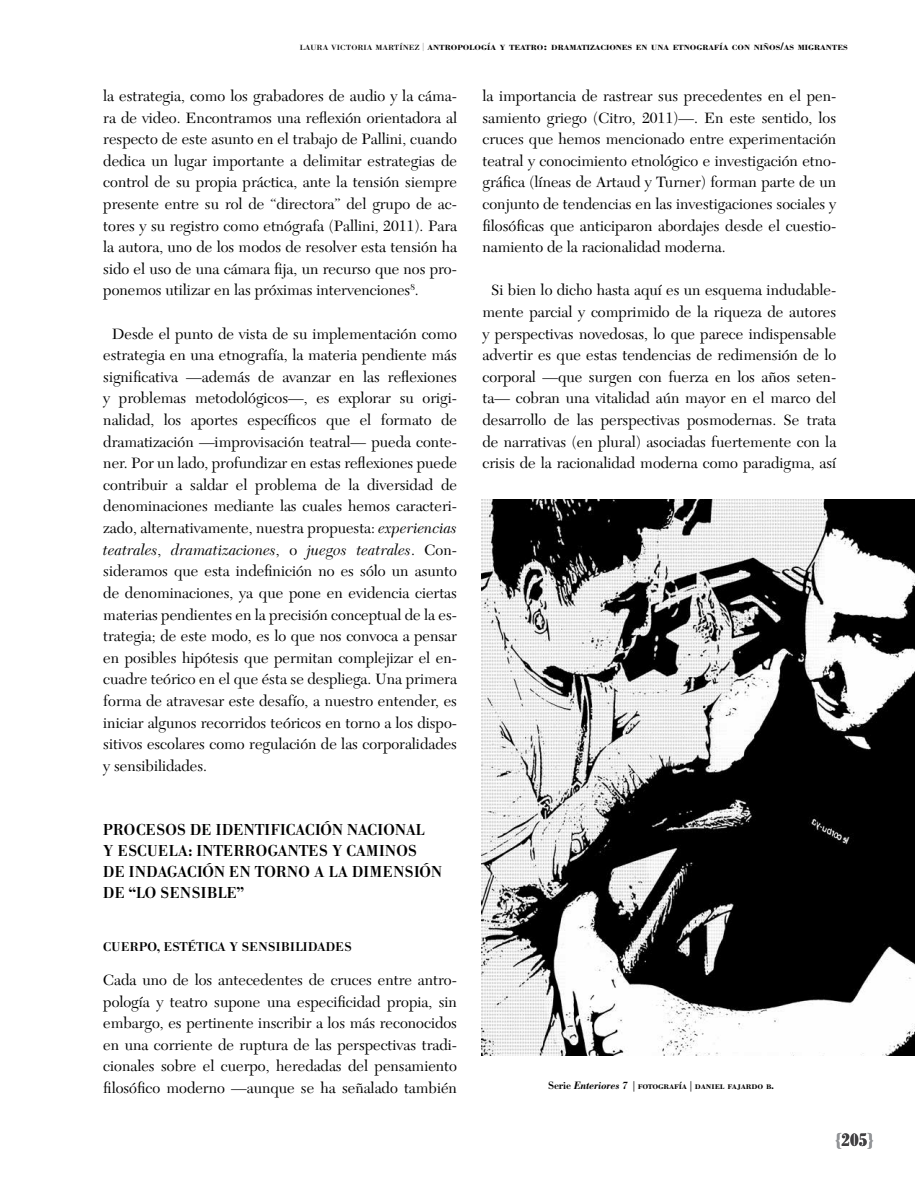
<style>
.page{position:relative;width:915px;height:1191px;background:#fff}
.page>*{position:absolute;margin:0;border:0;box-sizing:border-box;transform-origin:0 0}
.t1{font:700 condensed 18px "Bodoni BE";color:#414042}
.t2{font:15.6px/21.6px "New Caledonia LT Std";color:#000;text-align:justify}
.t3{font:500 15.6px/21px "Bodoni BE";letter-spacing:.02em;color:#000;scale:.95 1}
.t4{font:500 12.45px "Bodoni BE";letter-spacing:.04em;color:#000}
.t5{font:10.5px "Bodoni BE Medium SC";letter-spacing:-.01em;color:#000}
.t6{font:700 7.8px "Bodoni";color:#000;scale:1.09 1}
.s1{font-weight:400}
.s2{font-family:"Bodoni BE";font-weight:300;font-size:8.25px}
.s3{font-size:11.1px}
.s4{font-style:italic}
.s5{font-family:"Bodoni BE";font-weight:500}
.s6{font-family:"Bodoni BE";font-weight:500;font-style:italic}
.s7{color:#939598}
</style>
<div class="page">
<img style="left:481px;top:500px;width:433px;height:555px">
<p class="t6" style="left:300px;top:43px;width:504px"><span class="s1">LAURA VICTORIA MARTÍNEZ</span> <span class="s2">|</span> ANTROPOLOGÍA Y TEATRO<span class="s3">:</span> DRAMATIZACIONES EN UNA ETNOGRAFÍA CON NIÑOS<span class="s3">/</span>AS MIGRANTES</p>
<p class="t2" style="left:103px;top:85px;width:355px">la estrategia, como los grabadores de audio y la cáma&shy;ra de video. Encontramos una reflexión orientadora al respecto de este asunto en el trabajo de Pallini, cuando dedica un lugar importante a delimitar estrategias de control de su propia práctica, ante la tensión siempre presente entre su rol de “directora” del grupo de ac&shy;tores y su registro como etnógrafa (Pallini, 2011). Para la autora, uno de los modos de resolver esta tensión ha sido el uso de una cámara fija, un recurso que nos pro&shy;ponemos utilizar en las próximas intervenciones<sup>8</sup>.</p>
<p class="t2" style="left:103px;top:323px;width:355px;text-indent:9px">Desde el punto de vista de su implementación como estrategia en una etnografía, la materia pendiente más significativa —además de avanzar en las reflexiones y problemas metodológicos—, es explorar su origi&shy;nalidad, los aportes específicos que el formato de dramatización —improvisación teatral— pueda conte&shy;ner. Por un lado, profundizar en estas reflexiones puede contribuir a saldar el problema de la diversidad de denominaciones mediante las cuales hemos caracteri&shy;zado, alternativamente, nuestra propuesta: <span class="s4">experiencias teatrales</span>, <span class="s4">dramatizaciones</span>, o <span class="s4">juegos teatrales</span>. Con&shy;sideramos que esta indefinición no es sólo un asunto de denominaciones, ya que pone en evidencia ciertas materias pendientes en la precisión conceptual de la es&shy;trategia; de este modo, es lo que nos convoca a pensar en posibles hipótesis que permitan complejizar el en&shy;cuadre teórico en el que ésta se despliega. Una primera forma de atravesar este desafío, a nuestro entender, es iniciar algunos recorridos teóricos en torno a los dispo&shy;sitivos escolares como regulación de las corporalidades y sensibilidades.</p>
<p class="t2" style="left:482px;top:85px;width:355px">la importancia de rastrear sus precedentes en el pen&shy;samiento griego (Citro, 2011)—. En este sentido, los cruces que hemos mencionado entre experimentación teatral y conocimiento etnológico e investigación etno&shy;gráfica (líneas de Artaud y Turner) forman parte de un conjunto de tendencias en las investigaciones sociales y filosóficas que anticiparon abordajes desde el cuestio&shy;namiento de la racionalidad moderna.</p>
<p class="t2" style="left:482px;top:280px;width:355px;text-align:center">Si bien lo dicho hasta aquí es un esquema indudable&shy;mente parcial y comprimido de la riqueza de autores y perspectivas novedosas, lo que parece indispensable advertir es que estas tendencias de redimensión de lo corporal —que surgen con fuerza en los años seten&shy;ta— cobran una vitalidad aún mayor en el marco del desarrollo de las perspectivas posmodernas. Se trata de narrativas (en plural) asociadas fuertemente con la crisis de la racionalidad moderna como paradigma, así</p>
<p class="t3" style="left:103px;top:819px;width:358px">PROCESOS DE IDENTIFICACIÓN NACIONAL<br>Y ESCUELA: INTERROGANTES Y CAMINOS<br>DE INDAGACIÓN EN TORNO A LA DIMENSIÓN<br>DE “LO SENSIBLE”</p>
<p class="t4" style="left:103px;top:939px;width:250px">CUERPO, ESTÉTICA Y SENSIBILIDADES</p>
<p class="t2" style="left:103px;top:969px;width:355px">Cada uno de los antecedentes de cruces entre antro&shy;pología y teatro supone una especificidad propia, sin embargo, es pertinente inscribir a los más reconocidos en una corriente de ruptura de las perspectivas tradi&shy;cionales sobre el cuerpo, heredadas del pensamiento filosófico moderno —aunque se ha señalado también</p>
<p class="t5" style="left:548px;top:1079px;width:227px"><span class="s5">SERIE</span> <span class="s6">Enteriores 7</span> <span class="s5">|</span> fotografía <span class="s5">|</span> daniel fajardo b.</p>
<p class="t1" style="left:834px;top:1129px;width:40px"><span class="s7">{</span>205<span class="s7">}</span></p>
</div>
